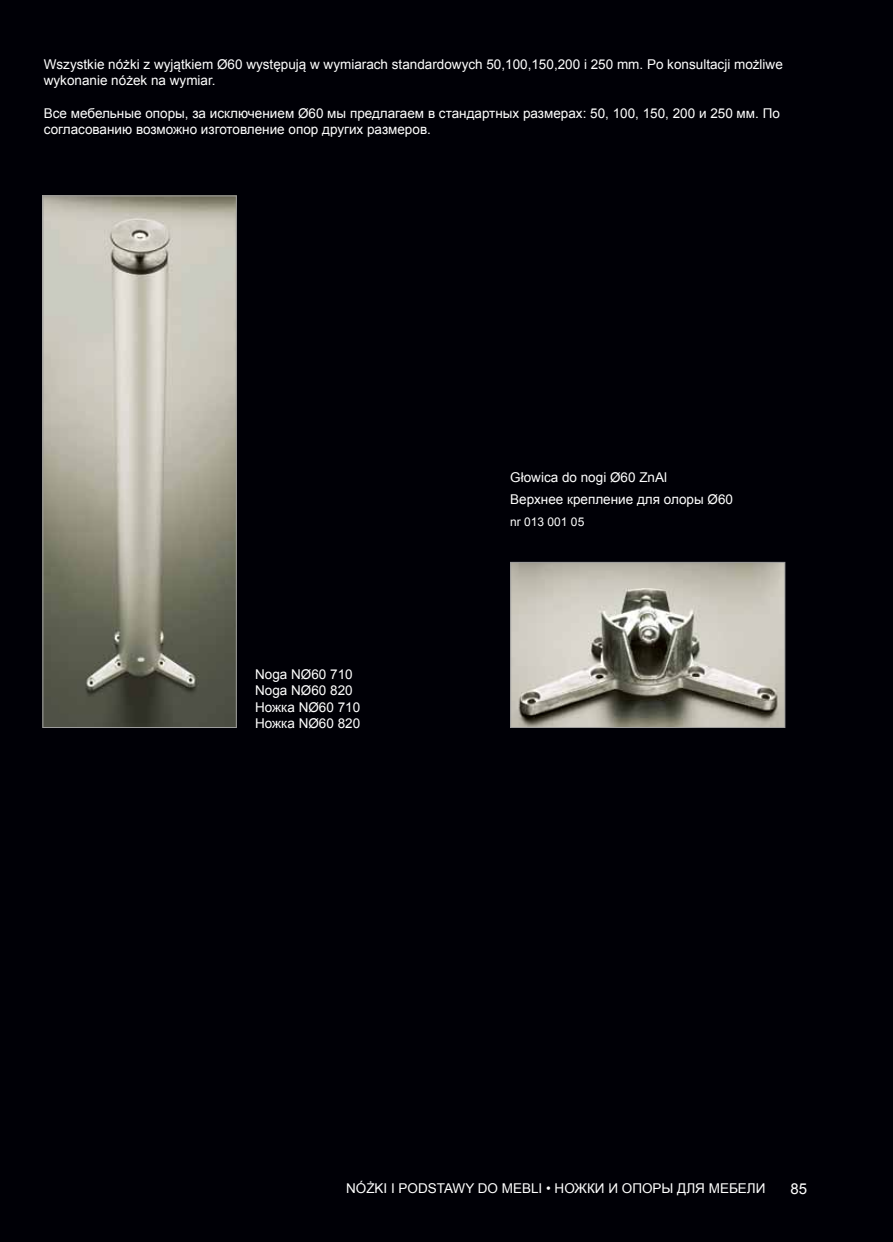
<style>
.page{position:relative;width:893px;height:1242px;background:#000006}
.page>*{position:absolute;margin:0;border:0;box-sizing:border-box;transform-origin:0 0}
.t1{font:15px "Arial";color:#fff}
.t2{font:13.5px/16.2px "Arial";color:#fff}
.t3{font:12px "Arial";color:#fff}
</style>
<div class="page">
<img style="left:45px;top:198px;width:190px;height:528px">
<div style="left:43px;top:196px;width:194px;height:532px;border:1px solid #9c9c9d"></div>
<img style="left:512px;top:564px;width:271px;height:162px">
<div style="left:510px;top:562px;width:275px;height:166px;border:1px solid #9c9c9d"></div>
<p class="t2" style="left:44px;top:56px;width:740px">Wszystkie nóżki z wyjątkiem Ø60 występują w wymiarach standardowych 50,100,150,200 i 250 mm. Po konsultacji możliwe wykonanie nóżek na wymiar.</p>
<p class="t2" style="left:44px;top:105px;width:738px">Все мебельные опоры, за исключением Ø60 мы предлагаем в стандартных размерах: 50, 100, 150, 200 и 250 мм. По согласованию возможно изготовление опор других размеров.</p>
<p class="t2" style="left:255px;top:666px;width:107px">Noga NØ60 710<br>Noga NØ60 820<br>Ножка NØ60 710<br>Ножка NØ60 820</p>
<p class="t2" style="left:510px;top:467px;width:224px;line-height:21.6px">Głowica do nogi Ø60 ZnAl<br>Верхнее крепление для олоры Ø60</p>
<p class="t3" style="left:510px;top:513px;width:76px">nr 013 001 05</p>
<p class="t2" style="left:346px;top:1180px;width:421px">NÓŻKI I PODSTAWY DO MEBLI • НОЖКИ И ОПОРЫ ДЛЯ МЕБЕЛИ</p>
<p class="t1" style="left:790px;top:1178px;width:18px">85</p>
</div>
